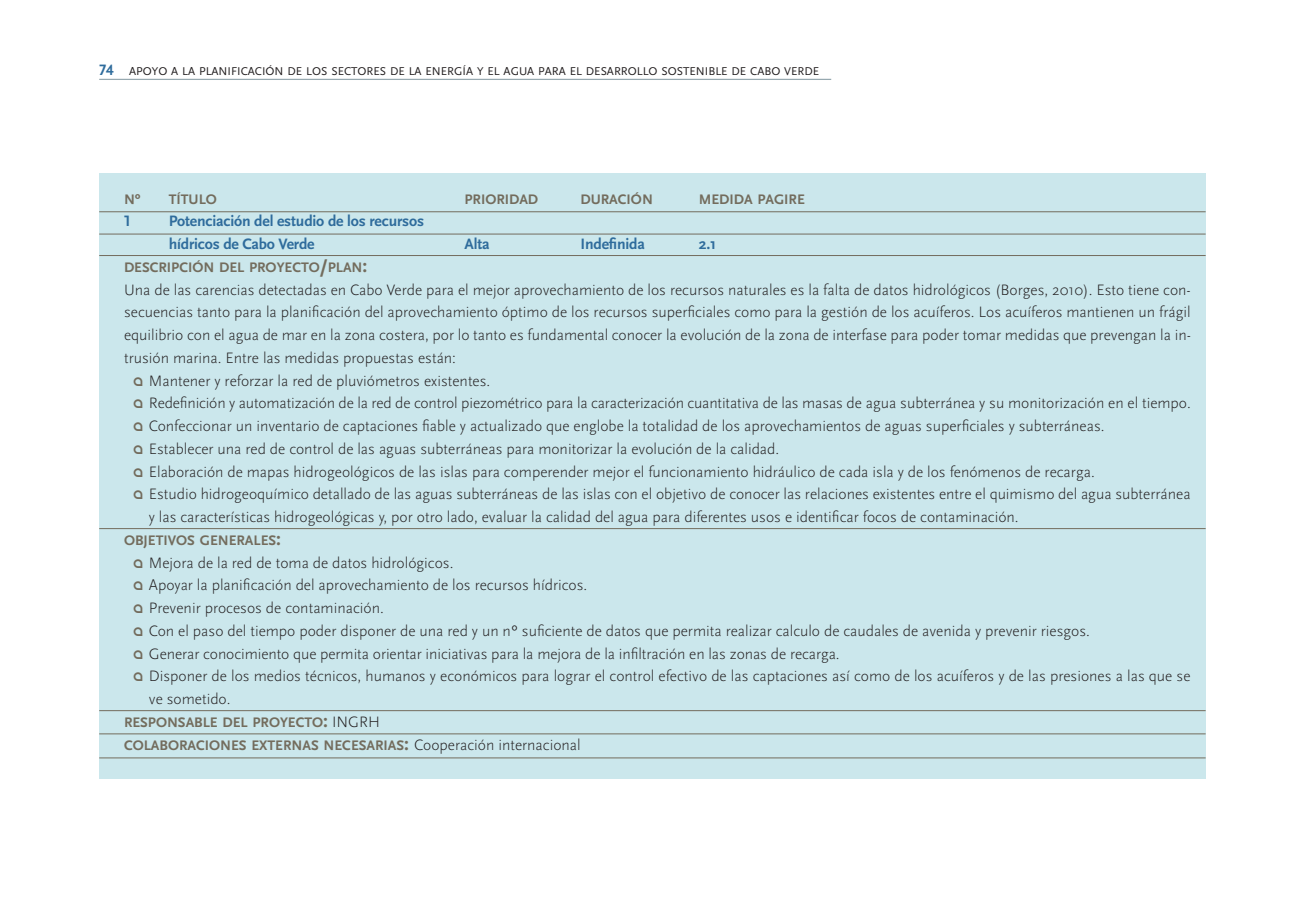
<style>
.page{position:relative;width:1290px;height:913px;background:#fff}
.page>*{position:absolute;margin:0;border:0;box-sizing:border-box;transform-origin:0 0}
.t1{font:300 15.75px "Scala Sans Pro";color:#231f20}
.t2{font:700 15.75px/22.8px "Scala Sans Pro";letter-spacing:-.01em;color:#2f6c9c}
.t3{font:700 14.35px/22.8px "Scala Sans Pro";color:#736c5d}
.t4{font:11.9px "Scala Sans Pro";color:#231f20}
.s1{font-weight:700;font-size:15.75px;color:#2f6c9c}
.s2{font-size:19.25px}
.s3{font-family:"REZ";font-weight:400;font-size:19.25px;color:#736c5d}
.s4{font-weight:300;font-size:15.75px;color:#231f20}
</style>
<div class="page">
<hr style="left:99px;top:79px;width:732px;height:1px;background:#97a9b0">
<div style="left:99px;top:174px;width:1106px;height:605px;background:#cbe7ec"></div>
<hr style="left:99px;top:211px;width:1106px;height:1px;background:#736c5d">
<hr style="left:99px;top:234px;width:1106px;height:1px;background:#736c5d">
<hr style="left:99px;top:255px;width:1106px;height:1px;background:#736c5d">
<hr style="left:99px;top:528px;width:1106px;height:1px;background:#736c5d">
<hr style="left:99px;top:710px;width:1106px;height:1px;background:#736c5d">
<hr style="left:99px;top:733px;width:1106px;height:1px;background:#736c5d">
<hr style="left:99px;top:757px;width:1106px;height:1px;background:#736c5d">
<p class="t4" style="left:99px;top:67px;width:721px"><span class="s1">74</span> APOYO A LA PLANIFICACIÓN DE LOS SECTORES DE LA ENERGÍA Y EL AGUA PARA EL DESARROLLO SOSTENIBLE DE CABO VERDE</p>
<p class="t3" style="left:124px;top:189px;width:18px">Nº</p>
<p class="t3" style="left:169px;top:189px;width:50px">TÍTULO</p>
<p class="t3" style="left:464px;top:189px;width:75px">PRIORIDAD</p>
<p class="t3" style="left:580px;top:189px;width:74px">DURACIÓN</p>
<p class="t3" style="left:699px;top:189px;width:108px">MEDIDA PAGIRE</p>
<p class="t2" style="left:124px;top:212px;width:8px">1</p>
<p class="t2" style="left:169px;top:212px;width:257px">Potenciación del estudio de los recursos hídricos de Cabo Verde</p>
<p class="t2" style="left:464px;top:234px;width:27px">Alta</p>
<p class="t2" style="left:580px;top:234px;width:66px">Indefinida</p>
<p class="t2" style="left:699px;top:234px;width:19px">2.1</p>
<p class="t3" style="left:124px;top:257px;width:245px">DESCRIPCIÓN DEL PROYECTO<span class="s2">/</span>PLAN<span class="s2">:</span></p>
<p class="t1" style="left:124px;top:284px;width:1068px">Una de las carencias detectadas en Cabo Verde para el mejor aprovechamiento de los recursos naturales es la falta de datos hidrológicos (Borges, 2010). Esto tiene con-</p>
<p class="t1" style="left:124px;top:307px;width:1068px">secuencias tanto para la planificación del aprovechamiento óptimo de los recursos superficiales como para la gestión de los acuíferos. Los acuíferos mantienen un frágil</p>
<p class="t1" style="left:124px;top:330px;width:1068px">equilibrio con el agua de mar en la zona costera, por lo tanto es fundamental conocer la evolución de la zona de interfase para poder tomar medidas que prevengan la in-</p>
<p class="t1" style="left:124px;top:352px;width:333px">trusión marina. Entre las medidas propuestas están:</p>
<p class="t1" style="left:134px;top:375px;width:358px"><span class="s3">a</span> Mantener y reforzar la red de pluviómetros existentes.</p>
<p class="t1" style="left:134px;top:398px;width:1058px"><span class="s3">a</span> Redefinición y automatización de la red de control piezométrico para la caracterización cuantitativa de las masas de agua subterránea y su monitorización en el tiempo.</p>
<p class="t1" style="left:134px;top:421px;width:972px"><span class="s3">a</span> Confeccionar un inventario de captaciones fiable y actualizado que englobe la totalidad de los aprovechamientos de aguas superficiales y subterráneas.</p>
<p class="t1" style="left:134px;top:443px;width:647px"><span class="s3">a</span> Establecer una red de control de las aguas subterráneas para monitorizar la evolución de la calidad.</p>
<p class="t1" style="left:134px;top:466px;width:962px"><span class="s3">a</span> Elaboración de mapas hidrogeológicos de las islas para comperender mejor el funcionamiento hidráulico de cada isla y de los fenómenos de recarga.</p>
<p class="t1" style="left:134px;top:489px;width:1058px"><span class="s3">a</span> Estudio hidrogeoquímico detallado de las aguas subterráneas de las islas con el objetivo de conocer las relaciones existentes entre el quimismo del agua subterránea</p>
<p class="t1" style="left:149px;top:512px;width:871px">y las características hidrogeológicas y, por otro lado, evaluar la calidad del agua para diferentes usos e identificar focos de contaminación.</p>
<p class="t3" style="left:124px;top:530px;width:158px">OBJETIVOS GENERALES<span class="s2">:</span></p>
<p class="t1" style="left:134px;top:557px;width:321px"><span class="s3">a</span> Mejora de la red de toma de datos hidrológicos.</p>
<p class="t1" style="left:134px;top:580px;width:455px"><span class="s3">a</span> Apoyar la planificación del aprovechamiento de los recursos hídricos.</p>
<p class="t1" style="left:134px;top:603px;width:251px"><span class="s3">a</span> Prevenir procesos de contaminación.</p>
<p class="t1" style="left:134px;top:625px;width:957px"><span class="s3">a</span> Con el paso del tiempo poder disponer de una red y un nº suficiente de datos que permita realizar calculo de caudales de avenida y prevenir riesgos.</p>
<p class="t1" style="left:134px;top:648px;width:707px"><span class="s3">a</span> Generar conocimiento que permita orientar iniciativas para la mejora de la infiltración en las zonas de recarga.</p>
<p class="t1" style="left:134px;top:671px;width:1058px"><span class="s3">a</span> Disponer de los medios técnicos, humanos y económicos para lograr el control efectivo de las captaciones así como de los acuíferos y de las presiones a las que se</p>
<p class="t1" style="left:149px;top:694px;width:83px">ve sometido.</p>
<p class="t3" style="left:124px;top:712px;width:458px">RESPONSABLE DEL PROYECTO<span class="s2">:</span> <span class="s4">INGRH<br></span>COLABORACIONES EXTERNAS NECESARIAS<span class="s2">:</span> <span class="s4">Cooperación internacional</span></p>
</div>
